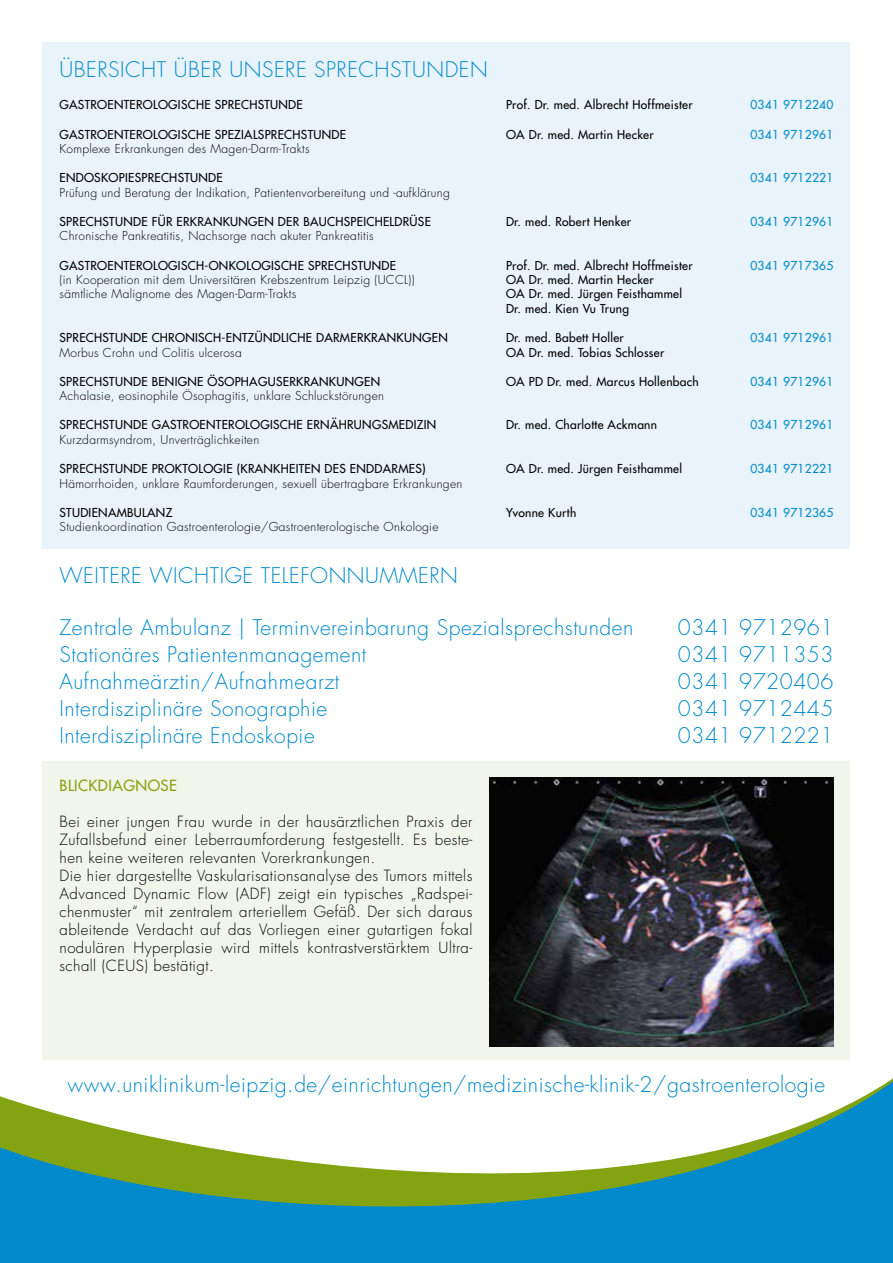
<style>
.page{position:relative;width:893px;height:1263px;background:#fff}
.page>*{position:absolute;margin:0;border:0;box-sizing:border-box;transform-origin:0 0}
.t1{font:300 21px "Futura Std";letter-spacing:.025em;color:#008acb}
.t2{font:300 15px/18px "Futura Std";letter-spacing:.03em;color:#000}
.t3{font:500 15px "Futura Std";letter-spacing:.03em;color:#84a311}
.t4{font:500 12px/14.4px "Futura Std";letter-spacing:.025em;color:#000}
.t5{font:300 12px "Futura Std";letter-spacing:.025em;color:#000}
.t6{font:500 12px "Futura Std";letter-spacing:.025em;color:#008acb}
</style>
<div class="page">
<svg style="left:0;top:1078px;width:893px;height:185px"></svg>
<div style="left:43px;top:43px;width:807px;height:506px;background:#e8f3fb"></div>
<div style="left:43px;top:761px;width:807px;height:298px;background:#f2f5e9"></div>
<img style="left:489px;top:777px;width:344px;height:270px">
<h1 class="t1" style="left:60px;top:56px;width:430px">ÜBERSICHT ÜBER UNSERE SPRECHSTUNDEN</h1>
<p class="t4" style="left:60px;top:98px;width:245px">GASTROENTEROLOGISCHE SPRECHSTUNDE</p>
<p class="t4" style="left:506px;top:98px;width:188px">Prof. Dr. med. Albrecht Hoffmeister</p>
<p class="t6" style="left:750px;top:97px;width:85px">0341 9712240</p>
<p class="t4" style="left:60px;top:127px;width:288px">GASTROENTEROLOGISCHE SPEZIALSPRECHSTUNDE</p>
<p class="t4" style="left:506px;top:127px;width:149px">OA Dr. med. Martin Hecker</p>
<p class="t6" style="left:750px;top:127px;width:85px">0341 9712961</p>
<p class="t5" style="left:60px;top:141px;width:251px">Komplexe Erkrankungen des Magen-Darm-Trakts</p>
<p class="t4" style="left:60px;top:171px;width:165px">ENDOSKOPIESPRECHSTUNDE</p>
<p class="t6" style="left:750px;top:170px;width:85px">0341 9712221</p>
<p class="t5" style="left:60px;top:185px;width:392px">Prüfung und Beratung der Indikation, Patientenvorbereitung und -aufklärung</p>
<p class="t4" style="left:60px;top:214px;width:373px">SPRECHSTUNDE FÜR ERKRANKUNGEN DER BAUCHSPEICHELDRÜSE</p>
<p class="t4" style="left:506px;top:214px;width:127px">Dr. med. Robert Henker</p>
<p class="t6" style="left:750px;top:214px;width:85px">0341 9712961</p>
<p class="t5" style="left:60px;top:229px;width:316px">Chronische Pankreatitis, Nachsorge nach akuter Pankreatitis</p>
<p class="t4" style="left:60px;top:258px;width:338px">GASTROENTEROLOGISCH-ONKOLOGISCHE SPRECHSTUNDE</p>
<p class="t4" style="left:506px;top:258px;width:188px">Prof. Dr. med. Albrecht Hoffmeister</p>
<p class="t6" style="left:750px;top:258px;width:85px">0341 9717365</p>
<p class="t5" style="left:60px;top:272px;width:357px">(in Kooperation mit dem Universitären Krebszentrum Leipzig (UCCL))</p>
<p class="t4" style="left:506px;top:272px;width:149px">OA Dr. med. Martin Hecker</p>
<p class="t5" style="left:60px;top:287px;width:238px">sämtliche Malignome des Magen-Darm-Trakts</p>
<p class="t4" style="left:506px;top:287px;width:178px">OA Dr. med. Jürgen Feisthammel<br>Dr. med. Kien Vu Trung</p>
<p class="t4" style="left:60px;top:331px;width:390px">SPRECHSTUNDE CHRONISCH-ENTZÜNDLICHE DARMERKRANKUNGEN</p>
<p class="t4" style="left:506px;top:331px;width:119px">Dr. med. Babett Holler</p>
<p class="t6" style="left:750px;top:330px;width:85px">0341 9712961</p>
<p class="t5" style="left:60px;top:345px;width:184px">Morbus Crohn und Colitis ulcerosa</p>
<p class="t4" style="left:506px;top:345px;width:160px">OA Dr. med. Tobias Schlosser</p>
<p class="t4" style="left:60px;top:374px;width:322px">SPRECHSTUNDE BENIGNE ÖSOPHAGUSERKRANKUNGEN</p>
<p class="t4" style="left:506px;top:374px;width:194px">OA PD Dr. med. Marcus Hollenbach</p>
<p class="t6" style="left:750px;top:374px;width:85px">0341 9712961</p>
<p class="t5" style="left:60px;top:388px;width:326px">Achalasie, eosinophile Ösophagitis, unklare Schluckstörungen</p>
<p class="t4" style="left:60px;top:418px;width:378px">SPRECHSTUNDE GASTROENTEROLOGISCHE ERNÄHRUNGSMEDIZIN</p>
<p class="t4" style="left:506px;top:418px;width:153px">Dr. med. Charlotte Ackmann</p>
<p class="t6" style="left:750px;top:417px;width:85px">0341 9712961</p>
<p class="t5" style="left:60px;top:432px;width:201px">Kurzdarmsyndrom, Unverträglichkeiten</p>
<p class="t4" style="left:60px;top:462px;width:368px">SPRECHSTUNDE PROKTOLOGIE (KRANKHEITEN DES ENDDARMES)</p>
<p class="t4" style="left:506px;top:462px;width:178px">OA Dr. med. Jürgen Feisthammel</p>
<p class="t6" style="left:750px;top:461px;width:85px">0341 9712221</p>
<p class="t5" style="left:60px;top:476px;width:404px">Hämorrhoiden, unklare Raumforderungen, sexuell übertragbare Erkrankungen</p>
<p class="t4" style="left:60px;top:505px;width:114px">STUDIENAMBULANZ</p>
<p class="t4" style="left:506px;top:505px;width:72px">Yvonne Kurth</p>
<p class="t6" style="left:750px;top:505px;width:85px">0341 9712365</p>
<p class="t5" style="left:60px;top:520px;width:380px">Studienkoordination Gastroenterologie/Gastroenterologische Onkologie</p>
<h1 class="t1" style="left:60px;top:562px;width:400px">WEITERE WICHTIGE TELEFONNUMMERN</h1>
<h1 class="t1" style="left:60px;top:615px;width:575px">Zentrale Ambulanz | Terminvereinbarung Spezialsprechstunden</h1>
<h1 class="t1" style="left:678px;top:615px;width:157px">0341 9712961</h1>
<h1 class="t1" style="left:60px;top:642px;width:308px">Stationäres Patientenmanagement</h1>
<h1 class="t1" style="left:678px;top:642px;width:157px">0341 9711353</h1>
<h1 class="t1" style="left:60px;top:669px;width:281px">Aufnahmeärztin/Aufnahmearzt</h1>
<h1 class="t1" style="left:678px;top:669px;width:157px">0341 9720406</h1>
<h1 class="t1" style="left:60px;top:696px;width:269px">Interdisziplinäre Sonographie</h1>
<h1 class="t1" style="left:678px;top:696px;width:157px">0341 9712445</h1>
<h1 class="t1" style="left:60px;top:723px;width:257px">Interdisziplinäre Endoskopie</h1>
<h1 class="t1" style="left:678px;top:723px;width:157px">0341 9712221</h1>
<p class="t3" style="left:60px;top:776px;width:119px">BLICKDIAGNOSE</p>
<p class="t2" style="left:60px;top:812px;width:414px">Bei einer jungen Frau wurde in der hausärztlichen Praxis der Zufallsbefund einer Leberraumforderung festgestellt. Es beste&shy;hen keine weiteren relevanten Vorerkrankungen.<br>Die hier dargestellte Vaskularisationsanalyse des Tumors mittels Advanced Dynamic Flow (ADF) zeigt ein typisches „Radspei&shy;chenmuster“ mit zentralem arteriellem Gefäß. Der sich daraus ableitende Verdacht auf das Vorliegen einer gutartigen fokal nodulären Hyperplasie wird mittels kontrastverstärktem Ultra&shy;schall (CEUS) bestätigt.</p>
<h1 class="t1" style="left:68px;top:1071px;width:759px">www.uniklinikum-leipzig.de/einrichtungen/medizinische-klinik-2/gastroenterologie</h1>
</div>
